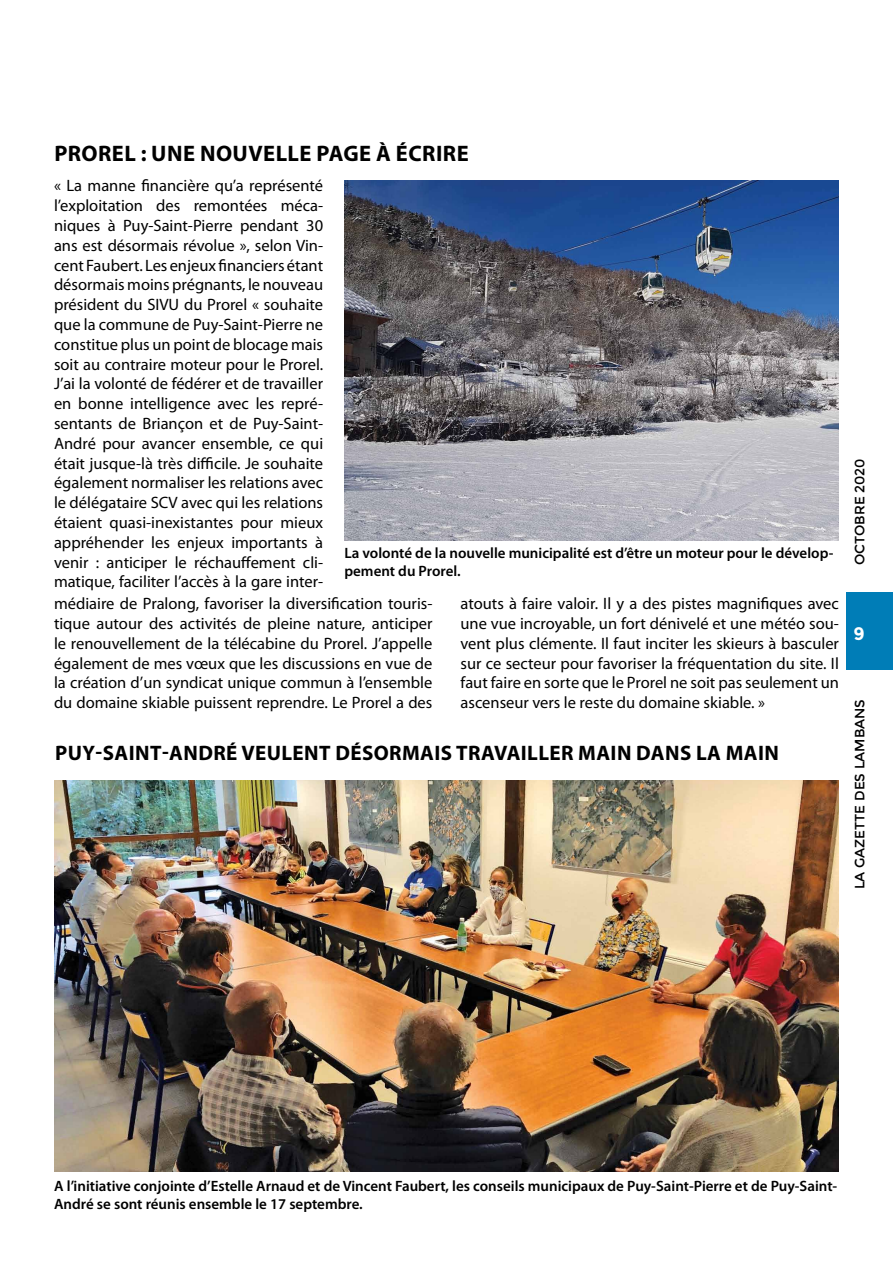
<style>
.page{position:relative;width:893px;height:1263px;background:#fff}
.page>*{position:absolute;margin:0;border:0;box-sizing:border-box;transform-origin:0 0}
.t1{font:700 22.5px "Myriad Pro";letter-spacing:.02em;color:#000}
.t2{font:700 21px "Myriad Pro";letter-spacing:.02em;color:#000}
.t3{font:700 18px "Montserrat";color:#fff}
.t4{font:16.5px/19.8px "Myriad Pro";color:#000;text-align:justify}
.t5{font:600 15px/18px "Myriad Pro";color:#000}
.t6{font:13.5px "Montserrat";color:#000}
</style>
<div class="page">
<div style="left:846px;top:593px;width:47px;height:77px;background:#007db7"></div>
<img style="left:54px;top:780px;width:785px;height:391px">
<img style="left:344px;top:180px;width:495px;height:360px">
<h1 class="t1" style="left:54px;top:139px;width:416px">PROREL : UNE NOUVELLE PAGE À ÉCRIRE</h1>
<p class="t4" style="left:54px;top:176px;width:271px">« La manne financière qu’a représenté l’exploitation des remontées méca&shy;niques à Puy-Saint-Pierre pendant 30 ans est désormais révolue », selon Vin&shy;cent Faubert. Les enjeux financiers étant désormais moins prégnants, le nouveau président du SIVU du Prorel « souhaite que la commune de Puy-Saint-Pierre ne constitue plus un point de blocage mais soit au contraire moteur pour le Prorel.<br>J’ai la volonté de fédérer et de travailler en bonne intelligence avec les repré&shy;sentants de Briançon et de Puy-Saint-André pour avancer ensemble, ce qui était jusque-là très difficile. Je souhaite également normaliser les relations avec le délégataire SCV avec qui les relations étaient quasi-inexistantes pour mieux appréhender les enjeux importants à venir : anticiper le réchauffement cli&shy;matique, faciliter l’accès à la gare inter-</p>
<p class="t5" style="left:344px;top:544px;width:490px">La volonté de la nouvelle municipalité est d’être un moteur pour le dévelop&shy;pement du Prorel.</p>
<p class="t4" style="left:54px;top:593px;width:380px">médiaire de Pralong, favoriser la diversification touris&shy;tique autour des activités de pleine nature, anticiper le renouvellement de la télécabine du Prorel. J’appelle également de mes vœux que les discussions en vue de la création d’un syndicat unique commun à l’ensemble du domaine skiable puissent reprendre. Le Prorel a des</p>
<p class="t4" style="left:460px;top:593px;width:380px">atouts à faire valoir. Il y a des pistes magnifiques avec une vue incroyable, un fort dénivelé et une météo sou&shy;vent plus clémente. Il faut inciter les skieurs à basculer sur ce secteur pour favoriser la fréquentation du site. Il faut faire en sorte que le Prorel ne soit pas seulement un ascenseur vers le reste du domaine skiable. »</p>
<p class="t2" style="left:55px;top:739px;width:725px">PUY-SAINT-ANDRÉ VEULENT DÉSORMAIS TRAVAILLER MAIN DANS LA MAIN</p>
<p class="t6" style="left:852px;top:565px;width:108px;rotate:-90deg">octobre 2020</p>
<p class="t3" style="left:853px;top:623px;width:13px">9</p>
<p class="t6" style="left:852px;top:889px;width:192px;rotate:-90deg">La Gazette des Lambans</p>
<p class="t5" style="left:54px;top:1176px;width:785px">A l’initiative conjointe d’Estelle Arnaud et de Vincent Faubert, les conseils municipaux de Puy-Saint-Pierre et de Puy-Saint-<br>André se sont réunis ensemble le 17 septembre.</p>
</div>
